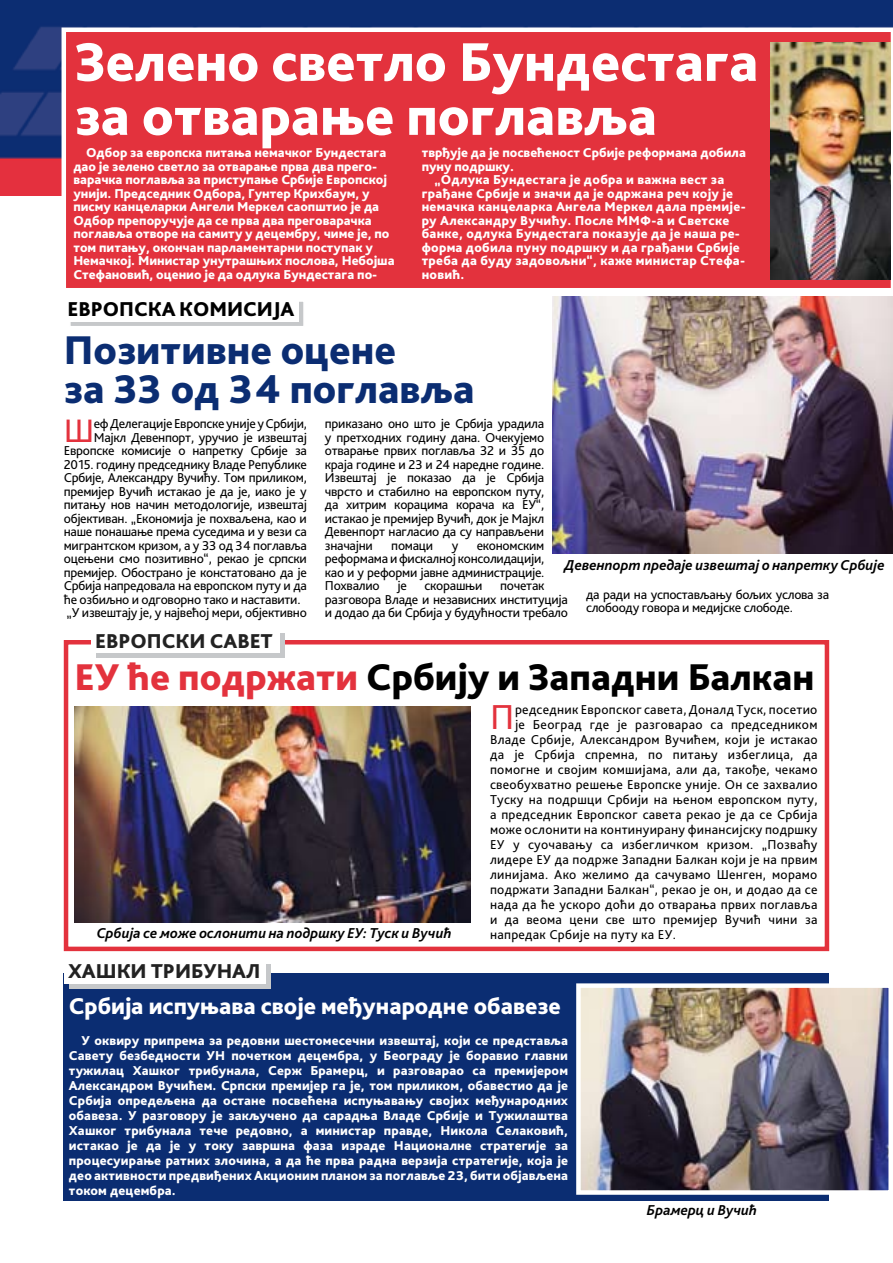
<style>
.page{position:relative;width:893px;height:1263px;background:#fff}
.page>*{position:absolute;margin:0;border:0;box-sizing:border-box;transform-origin:0 0}
.t1{font:800 57px/54px "Bliss Pro";color:#fff}
.t2{font:800 42px/39px "Bliss Pro";color:#0b2d72}
.t3{font:800 39px "Bliss Pro";color:#000}
.t4{font:36.3px "Bliss Pro";color:#e3323d}
.t5{font:34.05px "Bliss Pro";color:#e3323d}
.t6{font:700 27px "Bliss Pro";color:#fff}
.t7{font:800 24px "Bliss Pro";color:#fff}
.t8{font:800 21px "Bliss Pro";letter-spacing:.07em;color:#222}
.t9{font:800 21px "Bliss Pro";color:#000}
.t10{font:18px "Bliss Pro";color:#fff}
.t11{font:italic 700 15px "Bliss Pro";color:#000}
.t12{font:800 13.5px/15px "Bliss Pro";color:#fff;text-align:justify}
.t13{font:13.5px/13.5px "Bliss Pro";letter-spacing:-.02em;color:#000;text-align:justify}
.t14{font:13.5px "Bliss Pro";letter-spacing:.02em;color:#000}
.t15{font:800 13.5px "Bliss Pro";letter-spacing:.02em;color:#fff}
.s1{font-weight:700}
.s2{color:#e3323d}
</style>
<div class="page">
<div style="left:64px;top:973px;width:765px;height:228px;background:#0b2d72"></div>
<div style="left:64px;top:640px;width:765px;height:311px;border:4px solid #e3323d"></div>
<img style="left:0;top:0;width:893px;height:196px">
<img style="left:74px;top:706px;width:396px;height:217px">
<img style="left:581px;top:988px;width:307px;height:202px">
<div style="left:576px;top:983px;width:317px;height:212px;border:4px solid #fff"></div>
<div style="left:96px;top:633px;width:189px;height:25px;background:#c6c8ca"></div>
<div style="left:91px;top:629px;width:189px;height:24px;background:#fff"></div>
<div style="left:69px;top:964px;width:202px;height:24px;background:linear-gradient(to right,#c6c8ca,#c6c8ca)"></div>
<div style="left:64px;top:959px;width:202px;height:24px;background:#fff"></div>
<div style="left:69px;top:300px;width:236px;height:27px;background:linear-gradient(to right,#c6c8ca,#c6c8ca);border:2px solid #fff"></div>
<div style="left:63px;top:296px;width:236px;height:25px;background:#fff"></div>
<img style="left:553px;top:297px;width:340px;height:256px">
<div style="left:62px;top:28px;width:831px;height:260px;background:#e3323d"></div>
<img style="left:770px;top:43px;width:121px;height:236px">
<h1 class="t1" style="left:75px;top:34px;width:685px">Зелено светло Бундестага за отварање поглавља</h1>
<p class="t12" style="left:73px;top:146px;width:323px;line-height:13.5px;text-align:left;text-indent:13px">Одбор за европска питања немачког Бундестага дао је зелено светло за отварање прва два прего&shy;варачка поглавља за приступање Србије Европској унији. Председник Одбора, Гунтер Крихбаум, у писму канцеларки Ангели Меркел саопштио је да Одбор препоручује да се прва два преговарачка поглавља отворе на самиту у децембру, чиме је, по том питању, окончан парламентарни поступак у Немачкој. Министар унутрашњих послова, Небојша Стефановић, оценио је да одлука Бундестага по-</p>
<p class="t12" style="left:422px;top:145px;width:326px">тврђује да је посвећеност Србије реформама добила</p>
<h3 class="t10" style="left:64px;top:59px;width:257px"><span class="s1">6</span> | СНС ИНФОРМАТОР 33/2015</h3>
<p class="t12" style="left:422px;top:159px;width:94px">пуну подршку.</p>
<p class="t15" style="left:434px;top:171px;width:291px">„Oдлука Бундестага је добра и важна вест за</p>
<p class="t15" style="left:422px;top:185px;width:313px">грађане Србије и значи да је одржана реч коју је</p>
<p class="t15" style="left:422px;top:198px;width:326px">немачка канцеларка Ангела Меркел дала премије-</p>
<p class="t15" style="left:422px;top:212px;width:309px">ру Александру Вучићу. После ММ Ф-а и Светске</p>
<p class="t15" style="left:422px;top:225px;width:320px">банке, одлука Бундестага показује да је наша ре-</p>
<p class="t15" style="left:422px;top:239px;width:320px">форма добила пуну подршку и да грађани Србије</p>
<p class="t15" style="left:422px;top:252px;width:325px">треба да буду задовољни“, каже министар Стефа-</p>
<p class="t12" style="left:422px;top:267px;width:44px">новић.</p>
<h3 class="t6" style="left:108px;top:161px;width:82px">ВЕСТИ</h3>
<h3 class="t9" style="left:67px;top:296px;width:26px">Европска</h3>
<h3 class="t9" style="left:179px;top:296px;width:63px">комисија</h3>
<h2 class="t2" style="left:64px;top:329px;width:412px">Позитивне оцене<br>за 33 од 34 поглавља</h2>
<h3 class="t5" style="left:64px;top:409px;width:32px">Ш</h3>
<p class="t13" style="left:94px;top:416px;width:215px">еф Делегације Европске уније у Србији,</p>
<p class="t13" style="left:94px;top:430px;width:215px">Мајкл Девенпорт, уручио је извештај</p>
<p class="t13" style="left:64px;top:443px;width:245px">Европске комисије о напретку Србије за</p>
<p class="t13" style="left:64px;top:457px;width:245px">2015. годину председнику Владе Републике</p>
<p class="t13" style="left:64px;top:470px;width:245px">Србије, Александру Вучићу. Том приликом,</p>
<p class="t13" style="left:64px;top:484px;width:245px">премијер Вучић истакао је да је, иако је у</p>
<p class="t13" style="left:64px;top:497px;width:245px">питању нов начин методологије, извештај</p>
<p class="t13" style="left:64px;top:511px;width:245px">објективан. „Економија је похваљена, као и</p>
<p class="t13" style="left:64px;top:524px;width:245px">наше понашање према суседима и у вези са</p>
<p class="t13" style="left:64px;top:538px;width:245px">мигрантском кризом, а у 33 од 34 поглавља</p>
<p class="t13" style="left:64px;top:551px;width:245px">оцењени смо позитивно“, рекао је српски</p>
<p class="t13" style="left:64px;top:565px;width:245px">премијер. Обострано је констатовано да је</p>
<p class="t13" style="left:64px;top:578px;width:245px">Србија напредовала на европском путу и да</p>
<p class="t13" style="left:64px;top:592px;width:238px">ће озбиљно и одговорно тако и наставити.</p>
<p class="t13" style="left:67px;top:605px;width:242px">„У извештају је, у највећој мери, објективно</p>
<h3 class="t8" style="left:95px;top:628px;width:26px">Европски</h3>
<h3 class="t8" style="left:210px;top:628px;width:14px">саве</h3>
<h3 class="t8" style="left:261px;top:628px;width:12px">т</h3>
<p class="t13" style="left:325px;top:416px;width:221px">приказано оно што је Србија урадила у претходних годину дана. Очекујемо отварање првих поглавља 32 и 35 до краја године и 23 и 24 наредне године.<br>Извештај је показао да је Србија чврсто и стабилно на европском путу, да хитрим корацима корача ка ЕУ“, истакао је премијер Вучић, док је Мајкл Девенпорт нагласио да су направљени значајни</p>
<p class="t13" style="left:325px;top:538px;width:221px;text-indent:152px">економским реформама и фискалној консолидацији, као и у реформи јавне администрације.<br>Похвалио</p>
<p class="t13" style="left:391px;top:538px;width:43px">помаци</p>
<p class="t13" style="left:452px;top:538px;width:8px">у</p>
<p class="t11" style="left:564px;top:555px;width:322px">Девенпорт предаје извештај о напретку Србије</p>
<p class="t13" style="left:397px;top:578px;width:11px">је</p>
<p class="t13" style="left:425px;top:578px;width:59px">скорашњи</p>
<p class="t13" style="left:325px;top:578px;width:245px;text-align:left;text-indent:175px">почетак разговора Владе и независних институција и додао да би Србија у будућности требало</p>
<p class="t13" style="left:586px;top:587px;width:245px">да ради на успостављању бољих услова за слобооду говора и медијске слободе.</p>
<h3 class="t3" style="left:74px;top:653px;width:741px"><span class="s2">ЕУ ће подржати</span> Србију и Западни Балкан</h3>
<p class="t11" style="left:97px;top:923px;width:356px">Србија се може ослонити на подршку ЕУ: Туск и Вучић</p>
<h3 class="t8" style="left:68px;top:958px;width:109px">Хашки триб</h3>
<h3 class="t8" style="left:204px;top:958px;width:28px">унал</h3>
<h3 class="t4" style="left:490px;top:695px;width:26px">П</h3>
<p class="t14" style="left:515px;top:701px;width:304px">редседник Европског савета, Доналд Туск, посетио</p>
<p class="t14" style="left:515px;top:716px;width:304px">је Београд где је разговарао са председником</p>
<p class="t14" style="left:490px;top:731px;width:329px">Владе Србије, Александром Вучићем, који је истакао</p>
<p class="t14" style="left:490px;top:746px;width:329px">да је Србија спремна, по питању избеглица, да</p>
<p class="t14" style="left:490px;top:761px;width:329px">помогне и својим комшијама, али да, такође, чекамо</p>
<p class="t14" style="left:490px;top:776px;width:329px">свеобухватно решење Европске уније. Он се захвалио</p>
<p class="t14" style="left:490px;top:791px;width:329px">Туску на подршци Србији на њеном европском путу,</p>
<p class="t14" style="left:490px;top:806px;width:329px">а председник Европског савета рекао је да се Србија</p>
<p class="t14" style="left:490px;top:821px;width:329px">може ослонити на континуирану финансијску подршку</p>
<p class="t14" style="left:490px;top:836px;width:329px">ЕУ у суочавању са избегличком кризом. „Позваћу</p>
<p class="t14" style="left:490px;top:851px;width:329px">лидере ЕУ да подрже Западни Балкан који је на првим</p>
<p class="t14" style="left:490px;top:866px;width:329px">линијама. Ако желимо да сачувамо Шенген, морамо</p>
<p class="t14" style="left:490px;top:881px;width:329px">подржати Западни Балкан“, рекао је он, и додао да се</p>
<p class="t14" style="left:490px;top:896px;width:329px">нада да ће ускоро доћи до отварања првих поглавља</p>
<p class="t14" style="left:490px;top:911px;width:329px">и да веома цени све што премијер Вучић чини за</p>
<p class="t14" style="left:490px;top:926px;width:187px">напредак Србије на путу ка ЕУ.</p>
<h3 class="t7" style="left:69px;top:991px;width:493px">Србија испуњава своје међународне обавезе</h3>
<p class="t12" style="left:69px;top:1033px;width:501px;text-indent:13px">У оквиру припрема за редовни шестомесечни извештај, који се представља Савету безбедности УН почетком децембра, у Београду је боравио главни тужилац Хашког трибунала, Серж Брамерц, и разговарао са премијером Александром Вучићем. Српски премијер га је, том приликом, обавестио да је Србија опредељена да остане посвећена испуњавању својих међународних обавеза. У разговору је закључено да сарадња Владе Србије и Тужилаштва Хашког трибунала тече редовно, а министар правде, Никола Селаковић, истакао је да је у току завршна фаза израде Националне стратегије за процесуирање ратних злочина, а да ће прва радна верзија стратегије, која је део активности предвиђених Акционим планом за поглавље 23, бити објављена током децембра.</p>
<p class="t11" style="left:647px;top:1201px;width:112px">Брамерц и Вучић</p>
</div>
